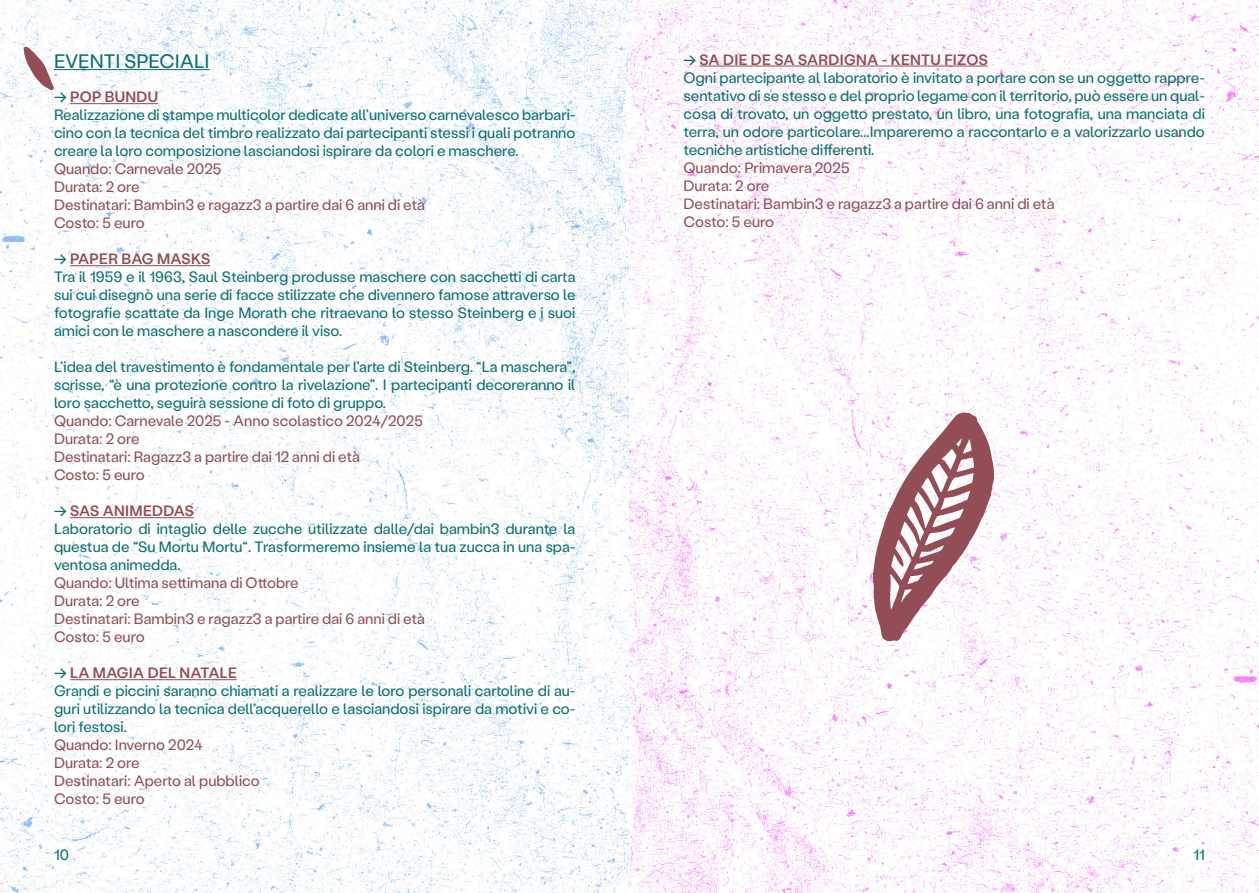
<style>
.page{position:relative;width:1259px;height:893px;background:#fff}
.page>*{position:absolute;margin:0;border:0;box-sizing:border-box;transform-origin:0 0}
.t1{font:19.5px "Stabil Grotesk";color:#0b6e71}
.t2{font:15px/18px "Stabil Grotesk";color:#0b6e71;text-align:justify}
.t3{font:15px "Stabil Grotesk";color:#924d56}
.t4{font:500 15px "Stabil Grotesk";letter-spacing:.02em;color:#924d56}
.s1{color:#0b6e71}
</style>
<div class="page">
<img style="left:0;top:0;width:1259px;height:893px">
<hr style="left:54px;top:69px;width:156px;height:1px;background:#0b6e71">
<hr style="left:70px;top:103px;width:88px;height:1px;background:#924d56">
<hr style="left:70px;top:265px;width:140px;height:1px;background:#924d56">
<hr style="left:70px;top:517px;width:124px;height:1px;background:#924d56">
<hr style="left:70px;top:679px;width:167px;height:1px;background:#924d56">
<hr style="left:699px;top:66px;width:289px;height:1px;background:#924d56">
<svg style="left:24px;top:47px;width:30px;height:43px"></svg>
<svg style="left:872px;top:412px;width:122px;height:230px"></svg>
<p class="t1" style="left:54px;top:48px;width:157px">EVENTI SPECIALI</p>
<p class="t4" style="left:54px;top:87px;width:106px"><span class="s1">→</span> POP BUNDU</p>
<p class="t2" style="left:54px;top:105px;width:523px">Realizzazione di stampe multicolor dedicate all’universo carnevalesco barbari&shy;cino con la tecnica del timbro realizzato dai partecipanti stessi i quali potranno creare la loro composizione lasciandosi ispirare da colori e maschere.</p>
<p class="t3" style="left:54px;top:159px;width:169px">Quando: Carnevale 2025</p>
<p class="t3" style="left:54px;top:177px;width:87px">Durata: 2 ore</p>
<p class="t3" style="left:54px;top:195px;width:372px">Destinatari: Bambin3 e ragazz3 a partire dai 6 anni di età</p>
<p class="t3" style="left:54px;top:213px;width:92px">Costo: 5 euro</p>
<p class="t4" style="left:54px;top:249px;width:158px"><span class="s1">→</span> PAPER BAG MASKS</p>
<p class="t2" style="left:54px;top:267px;width:523px">Tra il 1959 e il 1963, Saul Steinberg produsse maschere con sacchetti di carta sui cui disegnò una serie di facce stilizzate che divennero famose attraverso le fotografie scattate da Inge Morath che ritraevano lo stesso Steinberg e i suoi amici con le maschere a nascondere il viso.</p>
<p class="t2" style="left:54px;top:357px;width:523px">L’idea del travestimento è fondamentale per l’arte di Steinberg. “La maschera”, scrisse, “è una protezione contro la rivelazione”. I partecipanti decoreranno il loro sacchetto, seguirà sessione di foto di gruppo.</p>
<p class="t3" style="left:54px;top:411px;width:370px">Quando: Carnevale 2025 - Anno scolastico 2024/2025</p>
<p class="t3" style="left:54px;top:429px;width:87px">Durata: 2 ore</p>
<p class="t3" style="left:54px;top:447px;width:307px">Destinatari: Ragazz3 a partire dai 12 anni di età</p>
<p class="t3" style="left:54px;top:465px;width:92px">Costo: 5 euro</p>
<p class="t4" style="left:54px;top:501px;width:141px"><span class="s1">→</span> SAS ANIMEDDAS</p>
<p class="t2" style="left:54px;top:519px;width:523px">Laboratorio di intaglio delle zucche utilizzate dalle/dai bambin3 durante la questua de “Su Mortu Mortu“. Trasformeremo insieme la tua zucca in una spa&shy;ventosa animedda.</p>
<p class="t3" style="left:54px;top:573px;width:246px">Quando: Ultima settimana di Ottobre</p>
<p class="t3" style="left:54px;top:591px;width:87px">Durata: 2 ore</p>
<p class="t3" style="left:54px;top:609px;width:372px">Destinatari: Bambin3 e ragazz3 a partire dai 6 anni di età</p>
<p class="t3" style="left:54px;top:627px;width:92px">Costo: 5 euro</p>
<p class="t4" style="left:54px;top:663px;width:184px"><span class="s1">→</span> LA MAGIA DEL NATALE</p>
<p class="t2" style="left:54px;top:681px;width:523px">Grandi e piccini saranno chiamati a realizzare le loro personali cartoline di au&shy;guri utilizzando la tecnica dell’acquerello e lasciandosi ispirare da motivi e co&shy;lori festosi.</p>
<p class="t3" style="left:54px;top:735px;width:150px">Quando: Inverno 2024</p>
<p class="t3" style="left:54px;top:753px;width:87px">Durata: 2 ore</p>
<p class="t3" style="left:54px;top:771px;width:207px">Destinatari: Aperto al pubblico</p>
<p class="t3" style="left:54px;top:789px;width:92px">Costo: 5 euro</p>
<p class="t4" style="left:683px;top:49px;width:306px"><span class="s1">→</span> SA DIE DE SA SARDIGNA - KENTU FIZOS</p>
<p class="t2" style="left:683px;top:68px;width:523px">Ogni partecipante al laboratorio è invitato a portare con se un oggetto rappre&shy;sentativo di se stesso e del proprio legame con il territorio, può essere un qual&shy;cosa di trovato, un oggetto prestato, un libro, una fotografia, una manciata di terra, un odore particolare...Impareremo a raccontarlo e a valorizzarlo usando tecniche artistiche differenti.</p>
<p class="t3" style="left:683px;top:157px;width:168px">Quando: Primavera 2025</p>
<p class="t3" style="left:683px;top:175px;width:87px">Durata: 2 ore</p>
<p class="t3" style="left:683px;top:193px;width:372px">Destinatari: Bambin3 e ragazz3 a partire dai 6 anni di età</p>
<p class="t3" style="left:683px;top:211px;width:92px">Costo: 5 euro</p>
<p class="t2" style="left:54px;top:845px;width:16px">10</p>
<p class="t2" style="left:1193px;top:845px;width:13px">11</p>
</div>
